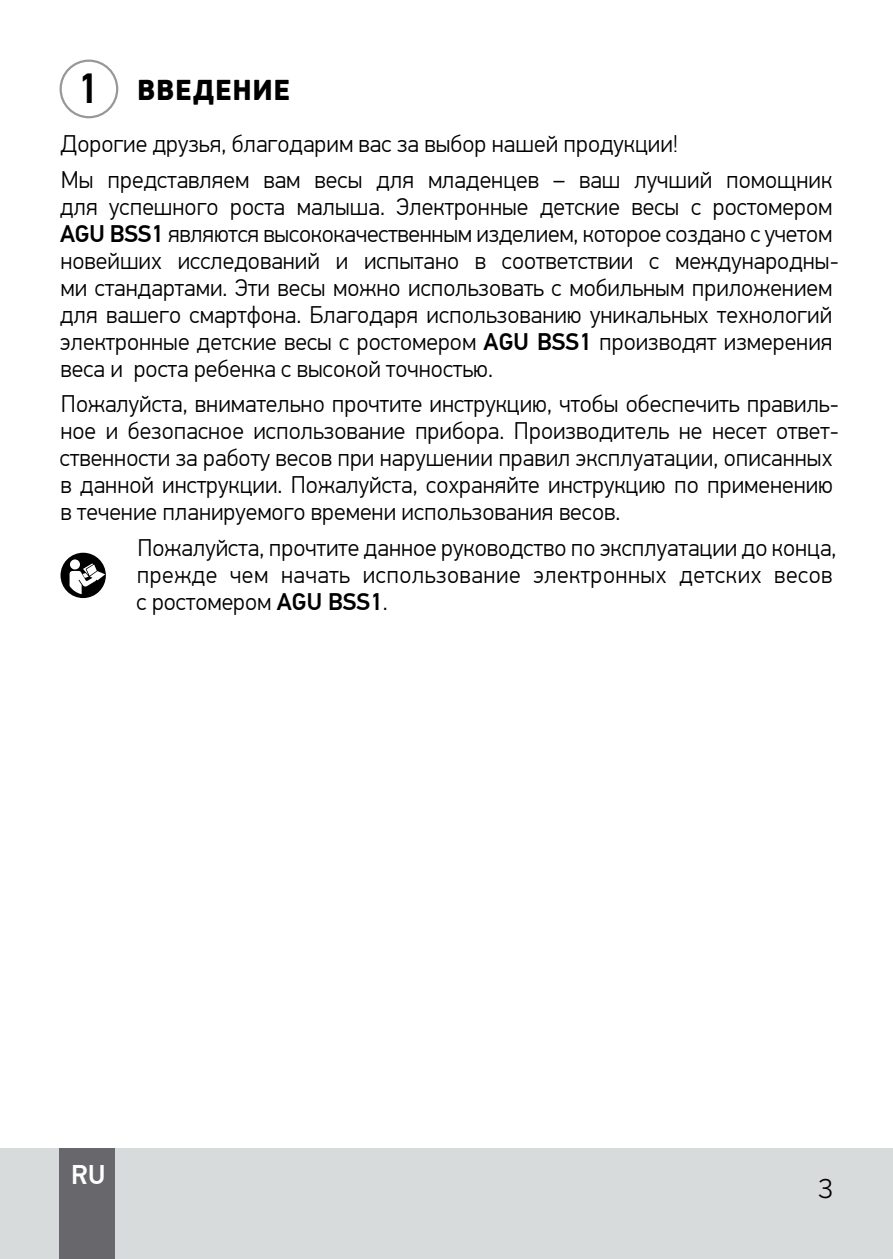
<style>
.page{position:relative;width:893px;height:1259px;background:#fff}
.page>*{position:absolute;margin:0;border:0;box-sizing:border-box;transform-origin:0 0}
.t1{font:700 30px "PF Square Sans Pro";letter-spacing:.02em;color:#000}
.t2{font:500 27px "PF Din Text Pro";color:#fff}
.t3{font:300 27px "Core Sans A35";color:#000}
.t4{font:300 24px/27px "PF Din Text Pro";color:#000}
.s1{font-family:"PF Din Text Pro";font-weight:500;font-size:42px}
.s2{font-weight:500}
</style>
<div class="page">
<div style="left:0;top:1148px;width:893px;height:111px;background:#d8dbdc"></div>
<div style="left:60px;top:1148px;width:55px;height:111px;background:#68676c"></div>
<div style="left:60px;top:60px;width:58px;height:58px;border:2px solid #98989c;border-radius:50%"></div>
<svg style="left:61px;top:553px;width:45px;height:45px"></svg>
<p class="t1" style="left:77px;top:72px;width:214px"><span class="s1">1</span> Введение</p>
<p class="t4" style="left:61px;top:126px;width:773px;line-height:35.4px">Дорогие друзья, благодарим вас за выбор нашей продукции!<br>Мы представляем вам весы для младенцев – ваш лучший помощник</p>
<p class="t4" style="left:60px;top:193px;width:780px">для успешного роста малыша. Электронные детские весы с ростомером <span class="s2">AGU BSS1</span> являются высококачественным изделием, которое создано с учетом новейших исследований и испытано в соответствии с международны&shy;ми стандартами. Эти весы можно использовать с мобильным приложением для вашего смартфона. Благодаря использованию уникальных технологий электронные детские весы с ростомером <span class="s2">AGU BSS1</span> производят измерения веса и роста ребенка с высокой точностью.</p>
<p class="t4" style="left:60px;top:391px;width:780px">Пожалуйста, внимательно прочтите инструкцию, чтобы обеспечить правиль&shy;ное и безопасное использование прибора. Производитель не несет ответ&shy;ственности за работу весов при нарушении правил эксплуатации, описанных в данной инструкции. Пожалуйста, сохраняйте инструкцию по применению в течение планируемого времени использования весов.</p>
<p class="t4" style="left:137px;top:534px;width:702px">Пожалуйста, прочтите данное руководство по эксплуатации до конца, прежде чем начать использование электронных детских весов с ростомером <span class="s2">AGU BSS1</span>.</p>
<p class="t2" style="left:71px;top:1158px;width:36px">RU</p>
<p class="t3" style="left:818px;top:1171px;width:17px">3</p>
</div>
